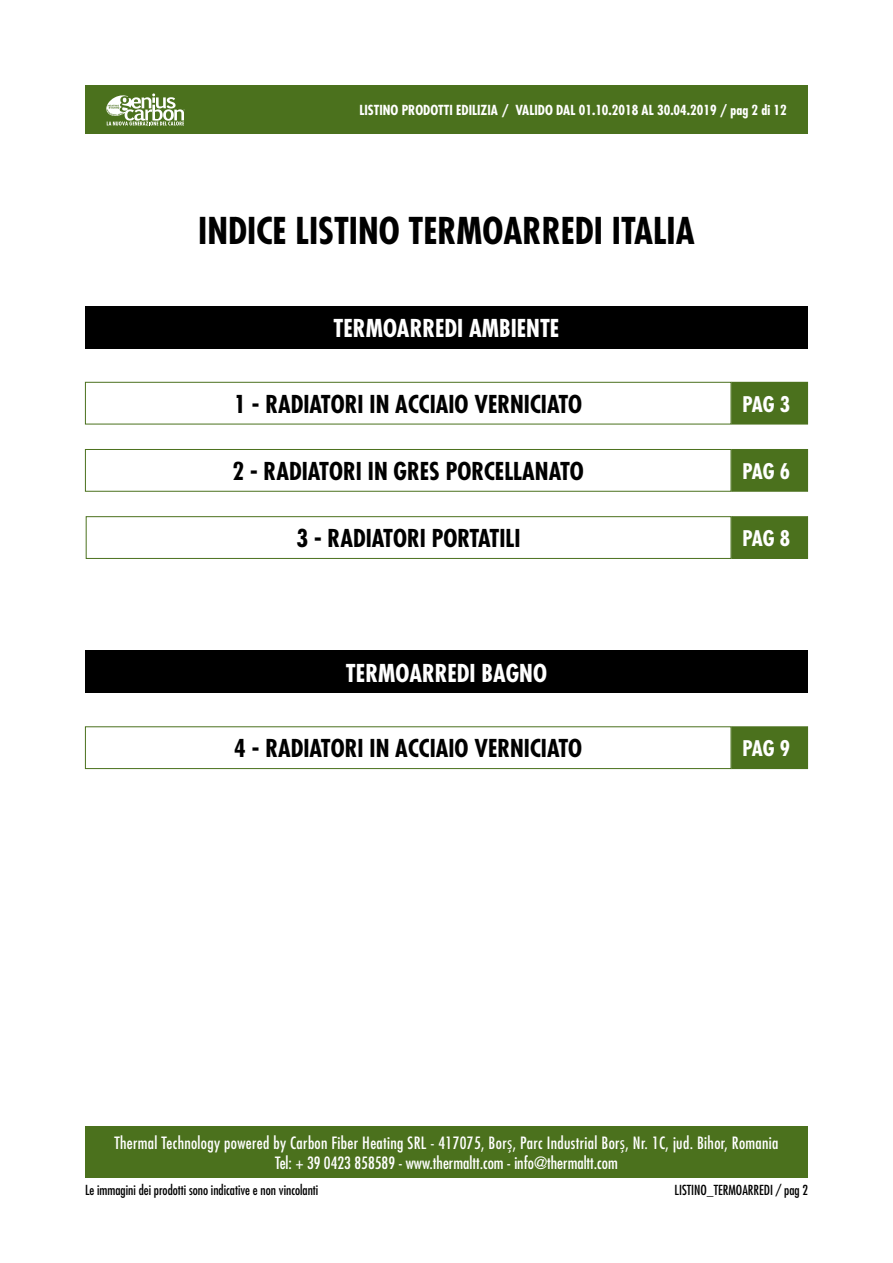
<style>
.page{position:relative;width:893px;height:1263px;background:#fff}
.page>*{position:absolute;margin:0;border:0;box-sizing:border-box;transform-origin:0 0}
.t1{font:700 condensed 36px "Futura LT";color:#000}
.t2{font:700 condensed 24px "Futura LT";color:#000}
.t3{font:700 condensed 24px "Futura LT";color:#fff}
.t4{font:700 condensed 21px "Futura LT";letter-spacing:-.02em;color:#fff}
.t5{font:condensed 16.5px/19.8px "Futura LT";letter-spacing:.02em;color:#fff;text-align:center}
.t6{font:condensed 13.5px "Futura LT";color:#000}
.t7{font:700 condensed 13.5px "Futura LT";color:#fff}
.s1{font-family:"Myriad Pro";font-size:18px}
</style>
<div class="page">
<div style="left:85px;top:85px;width:723px;height:49px;background:#4b711d"></div>
<div style="left:85px;top:1127px;width:723px;height:51px;background:#4b711d"></div>
<svg style="left:106px;top:93px;width:79px;height:33px"></svg>
<div style="left:85px;top:382px;width:646px;height:42px;border:1px solid #4b711d"></div>
<div style="left:85px;top:726px;width:646px;height:43px;border:1px solid #4b711d"></div>
<div style="left:85px;top:449px;width:646px;height:43px;border:1px solid #4b711d"></div>
<div style="left:86px;top:516px;width:645px;height:43px;border:1px solid #4b711d"></div>
<div style="left:732px;top:382px;width:75px;height:42px;background:#4b711d"></div>
<div style="left:731px;top:382px;width:77px;height:42px;border:1px solid #4b711d"></div>
<div style="left:732px;top:727px;width:75px;height:41px;background:#4b711d"></div>
<div style="left:731px;top:726px;width:77px;height:43px;border:1px solid #4b711d"></div>
<div style="left:732px;top:449px;width:75px;height:42px;background:#4b711d"></div>
<div style="left:731px;top:449px;width:77px;height:43px;border:1px solid #4b711d"></div>
<div style="left:732px;top:517px;width:75px;height:41px;background:#4b711d"></div>
<div style="left:731px;top:516px;width:77px;height:43px;border:1px solid #4b711d"></div>
<div style="left:85px;top:306px;width:723px;height:43px;background:#000"></div>
<div style="left:85px;top:651px;width:723px;height:42px;background:#000"></div>
<p class="t7" style="left:359px;top:102px;width:429px">LISTINO PRODOTTI EDILIZIA / VALIDO DAL 01.10.2018 AL 30.04.2019 / pag 2 di 12</p>
<h1 class="t1" style="left:198px;top:209px;width:498px">INDICE LISTINO TERMOARREDI ITALIA</h1>
<h2 class="t3" style="left:334px;top:313px;width:227px">TERMOARREDI AMBIENTE</h2>
<h2 class="t2" style="left:234px;top:389px;width:350px">1 - RADIATORI IN ACCIAIO VERNICIATO</h2>
<h2 class="t2" style="left:232px;top:456px;width:353px">2 - RADIATORI IN GRES PORCELLANATO</h2>
<h2 class="t2" style="left:296px;top:523px;width:226px">3 - RADIATORI PORTATILI</h2>
<h2 class="t3" style="left:346px;top:658px;width:203px">TERMOARREDI BAGNO</h2>
<h2 class="t2" style="left:234px;top:733px;width:350px">4 - RADIATORI IN ACCIAIO VERNICIATO</h2>
<p class="t4" style="left:742px;top:391px;width:49px">PAG 3</p>
<p class="t4" style="left:742px;top:458px;width:49px">PAG 6</p>
<p class="t4" style="left:742px;top:525px;width:49px">PAG 8</p>
<p class="t4" style="left:742px;top:735px;width:49px">PAG 9</p>
<p class="t5" style="left:114px;top:1133px;width:665px">Thermal Technology powered by Carbon Fiber Heating SRL - 417075, Bor<span class="s1">ș</span>, Parc Industrial Bor<span class="s1">ș</span>, Nr. 1C, jud. Bihor, Romania<br>Tel: + 39 0423 858589 - www.thermaltt.com - info@thermaltt.com</p>
<p class="t6" style="left:85px;top:1182px;width:235px">Le immagini dei prodotti sono indicative e non vincolanti</p>
<p class="t6" style="left:675px;top:1182px;width:135px">LISTINO_TERMOARREDI / pag 2</p>
</div>
